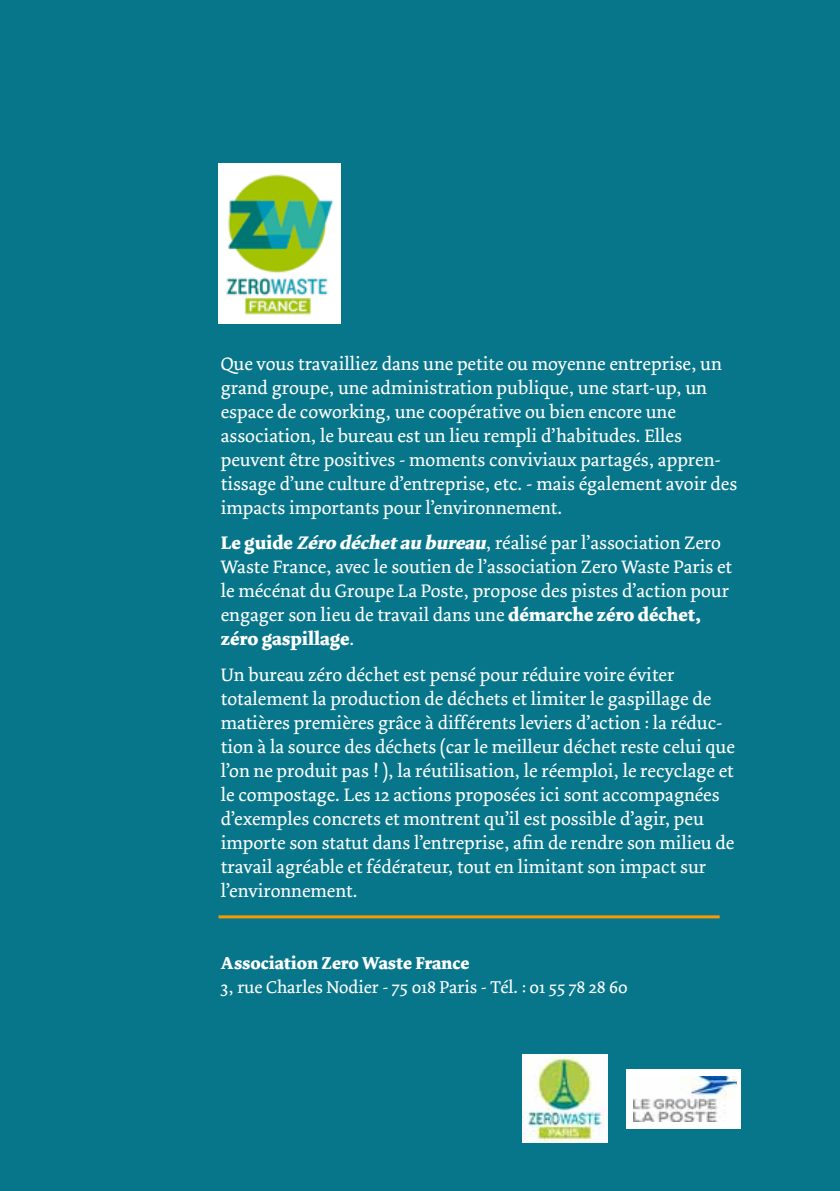
<style>
.page{position:relative;width:840px;height:1191px;background:#fff}
.page>*{position:absolute;margin:0;border:0;box-sizing:border-box;transform-origin:0 0}
.t1{font:19px/24px "Dolly";color:#fff}
.t2{font:18px "Dolly";color:#fff}
.t3{font:700 18px "Dolly";color:#fff}
.s1{font-weight:700}
.s2{font-weight:700;font-style:italic}
</style>
<div class="page">
<div style="left:0;top:0;width:839px;height:1191px;background:#08768a"></div>
<hr style="left:218px;top:915px;width:501px;height:3px;background:#f59c00">
<img style="left:522px;top:1054px;width:85px;height:88px">
<div style="left:625px;top:1069px;width:115px;height:59px;background:#fff"></div>
<img style="left:633px;top:1076px;width:102px;height:46px">
<div style="left:218px;top:164px;width:122px;height:160px;background:#fff"></div>
<img style="left:226px;top:174px;width:107px;height:141px">
<p class="t1" style="left:221px;top:352px;width:517px">Que vous travailliez dans une petite ou moyenne entreprise, un grand groupe, une administration publique, une start-up, un espace de coworking, une coopérative ou bien encore une association, le bureau est un lieu rempli d’habitudes. Elles peuvent être positives - moments conviviaux partagés, appren&shy;tissage d’une culture d’entreprise, etc. - mais également avoir des impacts importants pour l’environnement.</p>
<p class="t1" style="left:221px;top:531px;width:512px"><span class="s1">Le guide</span> <span class="s2">Zéro déchetau bureau</span>, réalisé par l’association Zero Waste France, avec le soutien de l’association Zero Waste Paris et le mécénat du Groupe La Poste, propose des pistes d’action pour engager son lieu de travail dans une <span class="s1">démarche zéro déchet, zéro gaspillage</span>.</p>
<p class="t1" style="left:221px;top:662px;width:515px">Un bureau zéro déchet est pensé pour réduire voire éviter totalement la production de déchets et limiter le gaspillage de matières premières grâce à différents leviers d’action : la réduc&shy;tion à la source des déchets (car le meilleur déchet reste celui que l’on ne produit pas ! ), la réutilisation, le réemploi, le recyclage et le compostage. Les 12 actions proposées ici sont accompagnées d’exemples concrets et montrent qu’il est possible d’agir, peu importe son statut dans l’entreprise, afin de rendre son milieu de travail agréable et fédérateur, tout en limitant son impact sur l’environnement.</p>
<p class="t3" style="left:221px;top:952px;width:250px">Association Zero Waste France</p>
<p class="t2" style="left:221px;top:976px;width:408px">3, rue Charles Nodier - 75 018 Paris - Tél. : 01 55 78 28 60</p>
</div>
